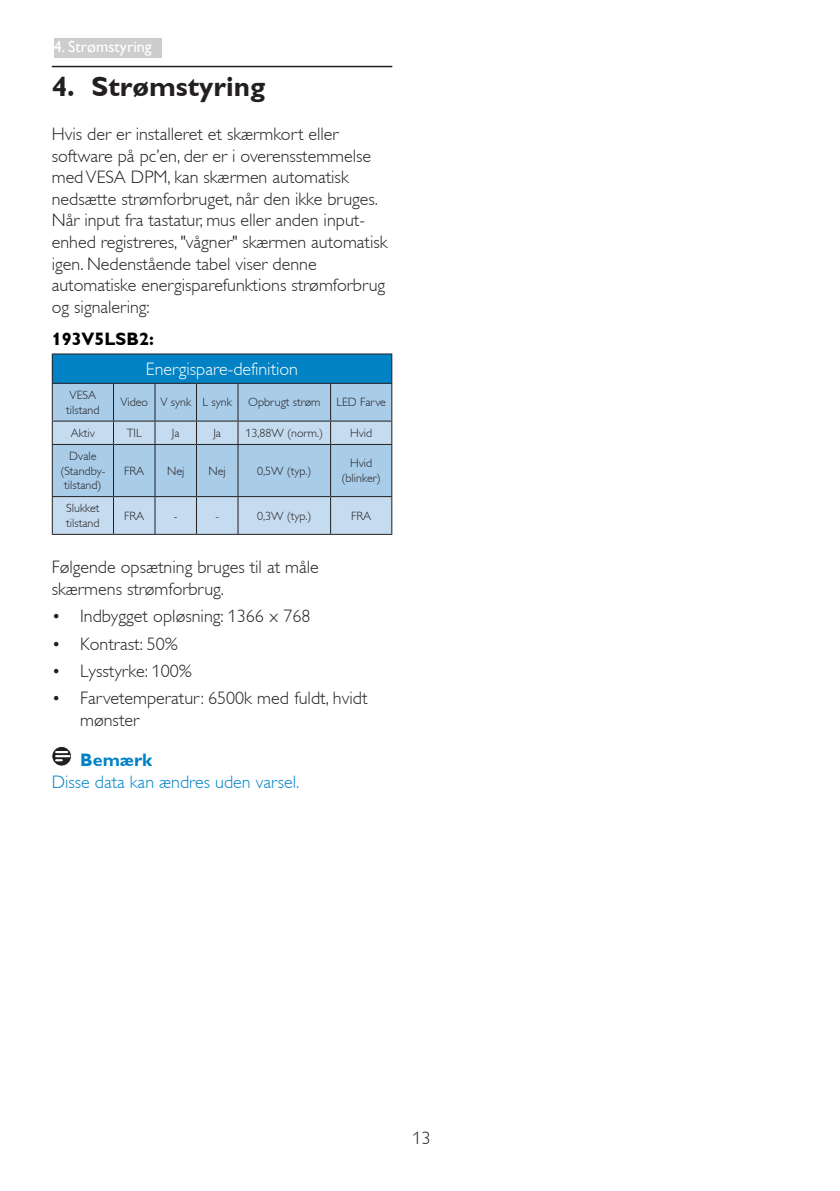
<style>
.page{position:relative;width:840px;height:1191px;background:#fff}
.page>*{position:absolute;margin:0;border:0;box-sizing:border-box;transform-origin:0 0}
.t1{font:700 28px "Gill Alt One";color:#231f20}
.chapter-paragraph{font:300 18px/21.6px "Gill Alt One";color:#231f20}
.Note_body{font:300 18px "Gill Alt One";color:#0082c5}
.t2{font:300 18px "Gill Alt One";color:#fff}
.Heading_4{font:700 18px "Gill Alt One";color:#000}
.Heading_4-2{font:700 18px "Gill Alt One";color:#0082c5}
.t3{font:16px "Gill Sans Alt One WGL";color:#fff}
.t4{font:300 12px/14.4px "Gill Alt One";color:#231f20}
</style>
<div class="page">
<div style="left:54px;top:38px;width:108px;height:20px;background:#cdcdcd"></div>
<hr style="left:52px;top:66px;width:340px;height:1px;background:#231f20">
<hr style="left:52px;top:353px;width:61px;height:1px;background:#231f20">
<hr style="left:113px;top:353px;width:42px;height:1px;background:#231f20">
<hr style="left:155px;top:353px;width:41px;height:1px;background:#231f20">
<hr style="left:196px;top:353px;width:42px;height:1px;background:#231f20">
<hr style="left:238px;top:353px;width:92px;height:1px;background:#231f20">
<hr style="left:330px;top:353px;width:62px;height:1px;background:#231f20">
<svg style="left:52px;top:354px;width:340px;height:180px;background:#93c0e0"></svg>
<hr style="left:330px;top:420px;width:62px;height:1px;background:#231f20">
<hr style="left:52px;top:445px;width:1px;height:51px;background:#231f20">
<hr style="left:52px;top:444px;width:61px;height:1px;background:#231f20">
<hr style="left:113px;top:445px;width:1px;height:51px;background:#231f20">
<hr style="left:113px;top:444px;width:42px;height:1px;background:#231f20">
<hr style="left:154px;top:445px;width:1px;height:51px;background:#231f20">
<hr style="left:155px;top:444px;width:41px;height:1px;background:#231f20">
<hr style="left:196px;top:445px;width:1px;height:51px;background:#231f20">
<hr style="left:196px;top:444px;width:42px;height:1px;background:#231f20">
<hr style="left:237px;top:445px;width:1px;height:51px;background:#231f20">
<hr style="left:238px;top:444px;width:92px;height:1px;background:#231f20">
<hr style="left:330px;top:445px;width:1px;height:51px;background:#231f20">
<hr style="left:391px;top:445px;width:1px;height:51px;background:#231f20">
<hr style="left:330px;top:444px;width:62px;height:1px;background:#231f20">
<hr style="left:52px;top:497px;width:1px;height:37px;background:#231f20">
<hr style="left:52px;top:496px;width:61px;height:1px;background:#231f20">
<hr style="left:52px;top:534px;width:61px;height:1px;background:#231f20">
<hr style="left:113px;top:497px;width:1px;height:37px;background:#231f20">
<hr style="left:113px;top:496px;width:42px;height:1px;background:#231f20">
<hr style="left:113px;top:534px;width:42px;height:1px;background:#231f20">
<hr style="left:154px;top:497px;width:1px;height:37px;background:#231f20">
<hr style="left:155px;top:496px;width:41px;height:1px;background:#231f20">
<hr style="left:155px;top:534px;width:41px;height:1px;background:#231f20">
<hr style="left:196px;top:497px;width:1px;height:37px;background:#231f20">
<hr style="left:196px;top:496px;width:42px;height:1px;background:#231f20">
<hr style="left:196px;top:534px;width:42px;height:1px;background:#231f20">
<hr style="left:237px;top:497px;width:1px;height:37px;background:#231f20">
<hr style="left:238px;top:496px;width:92px;height:1px;background:#231f20">
<hr style="left:238px;top:534px;width:92px;height:1px;background:#231f20">
<hr style="left:330px;top:497px;width:1px;height:37px;background:#231f20">
<hr style="left:391px;top:497px;width:1px;height:37px;background:#231f20">
<hr style="left:330px;top:496px;width:62px;height:1px;background:#231f20">
<hr style="left:330px;top:534px;width:62px;height:1px;background:#231f20">
<svg style="left:52px;top:746px;width:19px;height:20px"></svg>
<div style="left:52px;top:746px;width:19px;height:20px;border:1px solid #fff;border-radius:50%"></div>
<svg style="left:56px;top:751px;width:13px;height:10px"></svg>
<p class="t3" style="left:54px;top:36px;width:99px">4. Strømstyring</p>
<p class="t1" style="left:52px;top:70px;width:215px">4. Strømstyring</p>
<p class="chapter-paragraph" style="left:52px;top:123px;width:337px">Hvis der er installeret et skærmkort eller software på pc’en, der er i overensstemmelse med VESA DPM, kan skærmen automatisk nedsætte strømforbruget, når den ikke bruges.<br>Når input fra tastatur, mus eller anden input&shy;enhed registreres, "vågner" skærmen automatisk igen. Nedenstående tabel viser denne automatiske energisparefunktions strømforbrug og signalering:</p>
<p class="Heading_4" style="left:52px;top:328px;width:104px">193V5LSB2:</p>
<p class="t2" style="left:146px;top:359px;width:154px">Energispare-definition</p>
<p class="t4" style="left:66px;top:388px;width:35px">VESA tilstand</p>
<p class="t4" style="left:120px;top:395px;width:29px">Video</p>
<p class="t4" style="left:160px;top:395px;width:32px">V synk</p>
<p class="t4" style="left:202px;top:395px;width:31px">L synk</p>
<p class="t4" style="left:248px;top:395px;width:74px">Opbrugt strøm</p>
<p class="t4" style="left:336px;top:395px;width:51px">LED Farve</p>
<p class="t4" style="left:71px;top:426px;width:26px">Aktiv</p>
<p class="t4" style="left:127px;top:426px;width:16px">TIL</p>
<p class="t4" style="left:172px;top:426px;width:9px">Ja</p>
<p class="t4" style="left:213px;top:426px;width:9px">Ja</p>
<p class="t4" style="left:245px;top:426px;width:79px">13,88W (norm.)</p>
<p class="t4" style="left:350px;top:426px;width:24px">Hvid</p>
<p class="t4" style="left:60px;top:449px;width:47px;text-align:center">Dvale (Standby&shy;tilstand)</p>
<p class="t4" style="left:124px;top:463px;width:22px">FRA</p>
<p class="t4" style="left:167px;top:463px;width:19px">Nej</p>
<p class="t4" style="left:208px;top:463px;width:19px">Nej</p>
<p class="t4" style="left:257px;top:463px;width:56px">0,5W (typ.)</p>
<p class="t4" style="left:341px;top:456px;width:41px;text-align:center">Hvid (blinker)</p>
<p class="t4" style="left:66px;top:501px;width:35px">Slukket tilstand</p>
<p class="t4" style="left:124px;top:508px;width:22px">FRA</p>
<p class="t4" style="left:257px;top:508px;width:56px">0,3W (typ.)</p>
<p class="t4" style="left:351px;top:508px;width:22px">FRA</p>
<p class="chapter-paragraph" style="left:52px;top:556px;width:268px">Følgende opsætning bruges til at måle skærmens strømforbrug.</p>
<p class="chapter-paragraph" style="left:52px;top:605px;width:260px">• Indbygget opløsning: 1366 x 768</p>
<p class="chapter-paragraph" style="left:52px;top:633px;width:127px">• Kontrast: 50%</p>
<p class="chapter-paragraph" style="left:52px;top:660px;width:141px">• Lysstyrke: 100%</p>
<p class="chapter-paragraph" style="left:80px;top:687px;width:288px;text-indent:-28px">• Farvetemperatur: 6500k med fuldt, hvidt mønster</p>
<p class="Heading_4-2" style="left:80px;top:749px;width:73px">Bemærk</p>
<p class="Note_body" style="left:52px;top:771px;width:249px">Disse data kan ændres uden varsel.</p>
<p class="chapter-paragraph" style="left:412px;top:1127px;width:19px">13</p>
</div>
